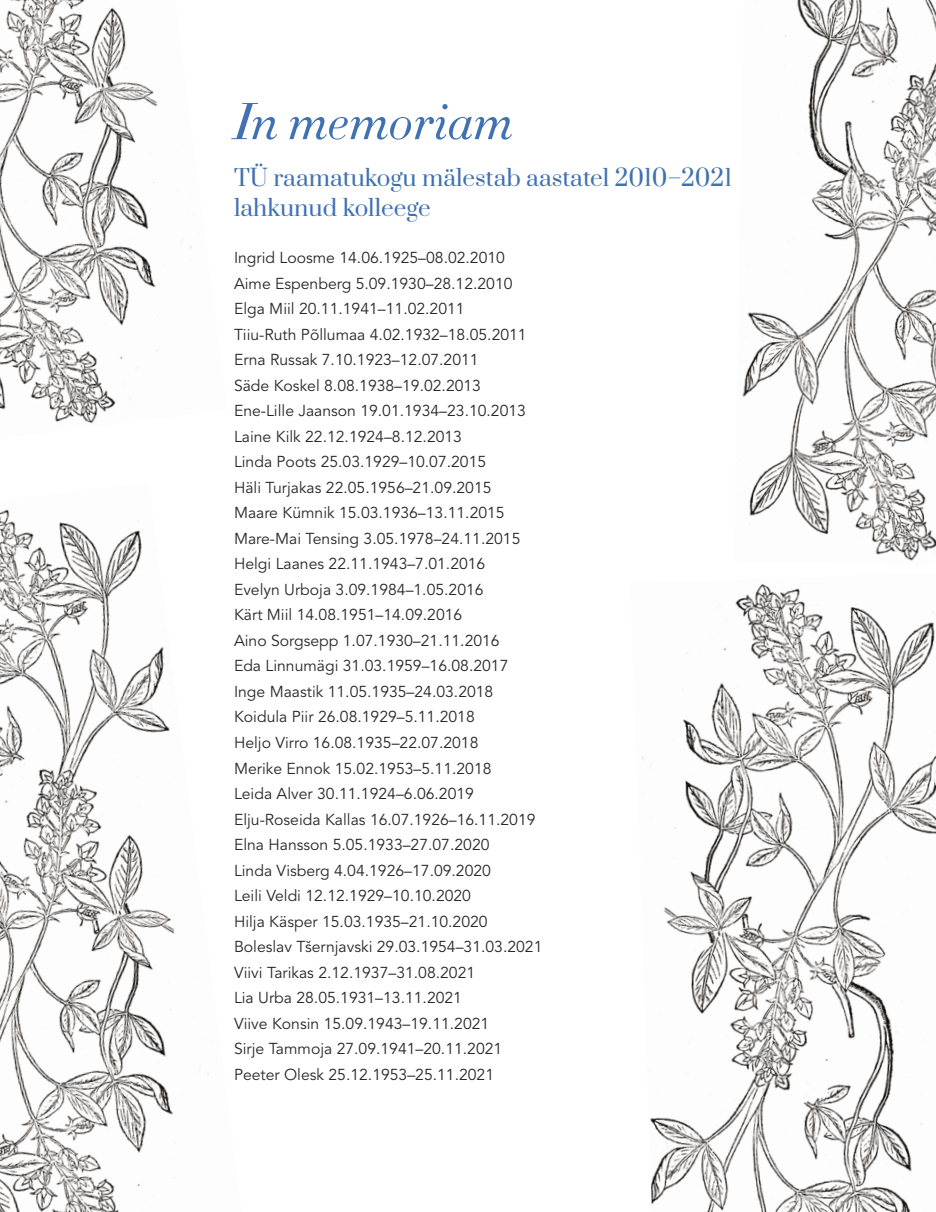
<style>
.page{position:relative;width:936px;height:1212px;background:#fff}
.page>*{position:absolute;margin:0;border:0;box-sizing:border-box;transform-origin:0 0}
.t1{font:51px "Didot HTF L11 Light Ital";color:#4071b2}
.t2{font:22.5px/30px "Prata";color:#4071b2}
.t3{font:15.75px/25.5px "Avenir LT Std";color:#282829}
</style>
<div class="page">
<img style="left:0;top:0;width:192px;height:424px">
<img style="left:742px;top:0;width:193px;height:561px">
<img style="left:642px;top:583px;width:293px;height:629px">
<img style="left:0;top:509px;width:209px;height:703px">
<h1 class="t1" style="left:234px;top:89px;width:280px">In memoriam</h1>
<h2 class="t2" style="left:234px;top:161px;width:499px">TÜ raamatukogu mälestab aastatel 2010–2021 lahkunud kolleege</h2>
<p class="t3" style="left:234px;top:246px;width:310px">Ingrid Loosme 14.06.1925–08.02.2010<br>Aime Espenberg 5.09.1930–28.12.2010<br>Elga Miil 20.11.1941–11.02.2011<br>Tiiu-Ruth Põllumaa 4.02.1932–18.05.2011<br>Erna Russak 7.10.1923–12.07.2011<br>Säde Koskel 8.08.1938–19.02.2013<br>Ene-Lille Jaanson 19.01.1934–23.10.2013<br>Laine Kilk 22.12.1924–8.12.2013<br>Linda Poots 25.03.1929–10.07.2015<br>Häli Turjakas 22.05.1956–21.09.2015<br>Maare Kümnik 15.03.1936–13.11.2015<br>Mare-Mai Tensing 3.05.1978–24.11.2015<br>Helgi Laanes 22.11.1943–7.01.2016<br>Evelyn Urboja 3.09.1984–1.05.2016<br>Kärt Miil 14.08.1951–14.09.2016<br>Aino Sorgsepp 1.07.1930–21.11.2016<br>Eda Linnumägi 31.03.1959–16.08.2017<br>Inge Maastik 11.05.1935–24.03.2018<br>Koidula Piir 26.08.1929–5.11.2018<br>Heljo Virro 16.08.1935–22.07.2018<br>Merike Ennok 15.02.1953–5.11.2018<br>Leida Alver 30.11.1924–6.06.2019<br>Elju-Roseida Kallas 16.07.1926–16.11.2019<br>Elna Hansson 5.05.1933–27.07.2020<br>Linda Visberg 4.04.1926–17.09.2020<br>Leili Veldi 12.12.1929–10.10.2020<br>Hilja Käsper 15.03.1935–21.10.2020<br>Boleslav Tšernjavski 29.03.1954–31.03.2021<br>Viivi Tarikas 2.12.1937–31.08.2021<br>Lia Urba 28.05.1931–13.11.2021<br>Viive Konsin 15.09.1943–19.11.2021<br>Sirje Tammoja 27.09.1941–20.11.2021<br>Peeter Olesk 25.12.1953–25.11.2021</p>
</div>
